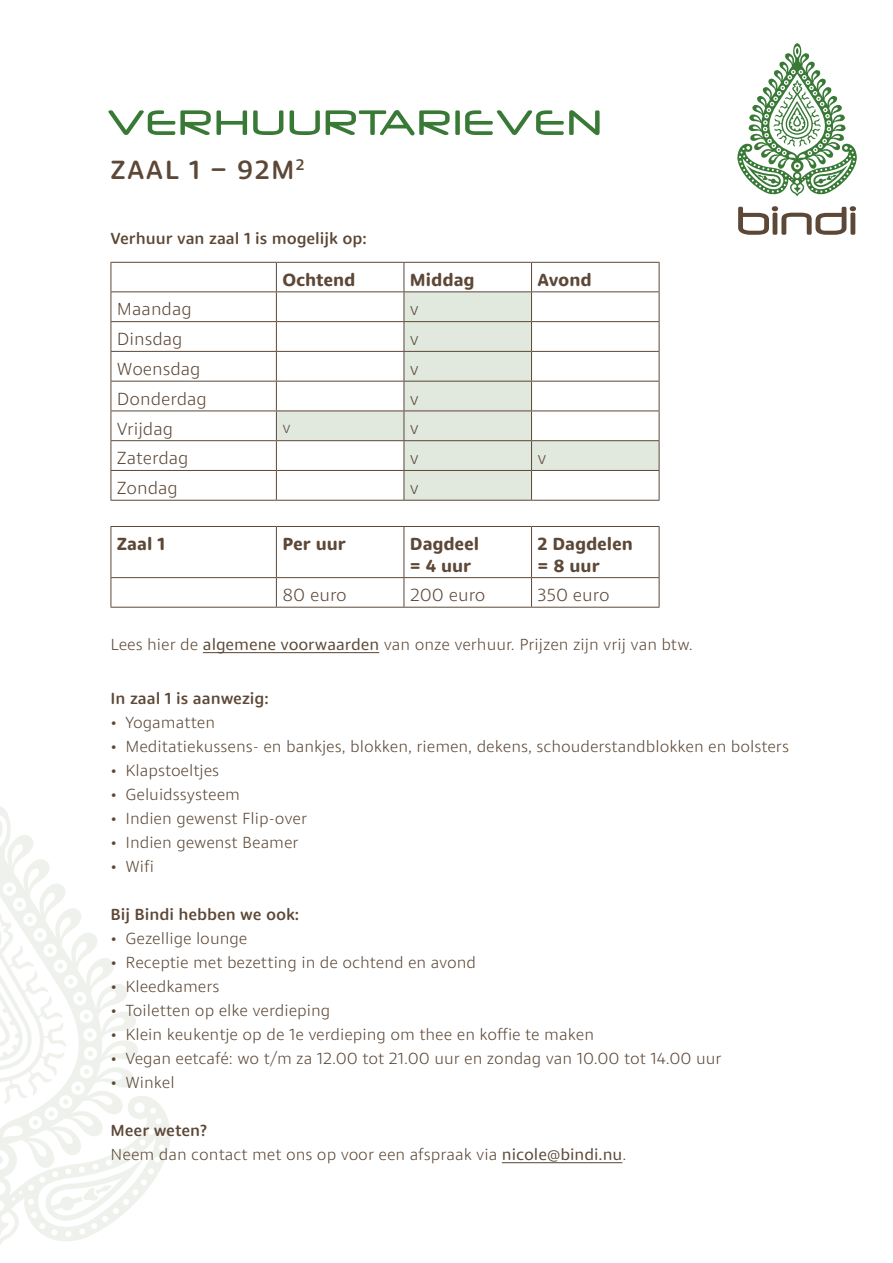
<style>
.page{position:relative;width:893px;height:1263px;background:#fff}
.page>*{position:absolute;margin:0;border:0;box-sizing:border-box;transform-origin:0 0}
.t1{font:500 27px "Dita";letter-spacing:.05em;color:#5d4837}
.t2{font:300 18px "Dita";color:#5d4837}
.t3{font:700 18px/21.6px "Dita";color:#5d4837}
.t4{font:300 16.5px/24px "Dita";color:#5d4837}
.t5{font:500 16.5px "Dita";color:#5d4837}
.s1{font-weight:400}
.s2{font-weight:500}
</style>
<div class="page">
<svg style="left:0;top:806px;width:171px;height:439px"></svg>
<svg style="left:44px;top:1157px;width:101px;height:64px"></svg>
<svg style="left:0;top:820px;width:3px;height:18px"></svg>
<svg style="left:0;top:913px;width:93px;height:192px"></svg>
<svg style="left:737px;top:43px;width:120px;height:153px"></svg>
<svg style="left:738px;top:206px;width:118px;height:29px"></svg>
<svg style="left:108px;top:110px;width:492px;height:25px"></svg>
<hr style="left:203px;top:652px;width:176px;height:1px;background:#5d4837">
<hr style="left:502px;top:1162px;width:120px;height:1px;background:#5d4837">
<svg style="left:277px;top:292px;width:382px;height:208px"></svg>
<hr style="left:111px;top:262px;width:165px;height:1px;background:#5d4837">
<hr style="left:276px;top:262px;width:128px;height:1px;background:#5d4837">
<hr style="left:404px;top:262px;width:127px;height:1px;background:#5d4837">
<hr style="left:531px;top:262px;width:128px;height:1px;background:#5d4837">
<hr style="left:111px;top:291px;width:165px;height:1px;background:#5d4837">
<hr style="left:276px;top:291px;width:128px;height:1px;background:#5d4837">
<hr style="left:404px;top:291px;width:127px;height:1px;background:#5d4837">
<hr style="left:531px;top:291px;width:128px;height:1px;background:#5d4837">
<hr style="left:111px;top:321px;width:165px;height:1px;background:#5d4837">
<hr style="left:276px;top:321px;width:128px;height:1px;background:#5d4837">
<hr style="left:404px;top:321px;width:127px;height:1px;background:#5d4837">
<hr style="left:531px;top:321px;width:128px;height:1px;background:#5d4837">
<hr style="left:111px;top:351px;width:165px;height:1px;background:#5d4837">
<svg style="left:111px;top:263px;width:1px;height:118px"></svg>
<hr style="left:276px;top:351px;width:128px;height:1px;background:#5d4837">
<svg style="left:276px;top:263px;width:1px;height:118px"></svg>
<hr style="left:404px;top:351px;width:127px;height:1px;background:#5d4837">
<svg style="left:404px;top:263px;width:1px;height:118px"></svg>
<hr style="left:531px;top:351px;width:128px;height:1px;background:#5d4837">
<svg style="left:531px;top:263px;width:1px;height:118px"></svg>
<svg style="left:659px;top:263px;width:1px;height:118px"></svg>
<hr style="left:111px;top:381px;width:165px;height:1px;background:#5d4837">
<hr style="left:111px;top:381px;width:1px;height:30px;background:#5d4837">
<hr style="left:276px;top:381px;width:128px;height:1px;background:#5d4837">
<hr style="left:276px;top:381px;width:1px;height:30px;background:#5d4837">
<hr style="left:404px;top:381px;width:127px;height:1px;background:#5d4837">
<hr style="left:404px;top:381px;width:1px;height:30px;background:#5d4837">
<hr style="left:531px;top:381px;width:128px;height:1px;background:#5d4837">
<hr style="left:531px;top:381px;width:1px;height:30px;background:#5d4837">
<hr style="left:659px;top:381px;width:1px;height:30px;background:#5d4837">
<hr style="left:111px;top:411px;width:165px;height:1px;background:#5d4837">
<hr style="left:276px;top:411px;width:128px;height:1px;background:#5d4837">
<hr style="left:404px;top:411px;width:127px;height:1px;background:#5d4837">
<hr style="left:531px;top:411px;width:128px;height:1px;background:#5d4837">
<hr style="left:111px;top:440px;width:165px;height:1px;background:#5d4837">
<hr style="left:276px;top:440px;width:128px;height:1px;background:#5d4837">
<hr style="left:404px;top:440px;width:127px;height:1px;background:#5d4837">
<hr style="left:531px;top:440px;width:128px;height:1px;background:#5d4837">
<hr style="left:111px;top:470px;width:165px;height:1px;background:#5d4837">
<svg style="left:111px;top:411px;width:1px;height:89px"></svg>
<hr style="left:276px;top:470px;width:128px;height:1px;background:#5d4837">
<svg style="left:276px;top:411px;width:1px;height:89px"></svg>
<hr style="left:404px;top:470px;width:127px;height:1px;background:#5d4837">
<svg style="left:404px;top:411px;width:1px;height:89px"></svg>
<hr style="left:531px;top:470px;width:128px;height:1px;background:#5d4837">
<svg style="left:531px;top:411px;width:1px;height:89px"></svg>
<svg style="left:659px;top:411px;width:1px;height:89px"></svg>
<hr style="left:111px;top:500px;width:165px;height:1px;background:#5d4837">
<hr style="left:276px;top:500px;width:128px;height:1px;background:#5d4837">
<hr style="left:404px;top:500px;width:127px;height:1px;background:#5d4837">
<hr style="left:531px;top:500px;width:128px;height:1px;background:#5d4837">
<hr style="left:111px;top:526px;width:165px;height:1px;background:#5d4837">
<hr style="left:111px;top:527px;width:1px;height:50px;background:#5d4837">
<hr style="left:276px;top:526px;width:128px;height:1px;background:#5d4837">
<hr style="left:276px;top:527px;width:1px;height:50px;background:#5d4837">
<hr style="left:404px;top:526px;width:127px;height:1px;background:#5d4837">
<hr style="left:404px;top:527px;width:1px;height:50px;background:#5d4837">
<hr style="left:531px;top:526px;width:128px;height:1px;background:#5d4837">
<hr style="left:531px;top:527px;width:1px;height:50px;background:#5d4837">
<hr style="left:659px;top:527px;width:1px;height:50px;background:#5d4837">
<hr style="left:111px;top:577px;width:165px;height:1px;background:#5d4837">
<svg style="left:111px;top:578px;width:1px;height:29px"></svg>
<hr style="left:276px;top:577px;width:128px;height:1px;background:#5d4837">
<svg style="left:276px;top:578px;width:1px;height:29px"></svg>
<hr style="left:404px;top:577px;width:127px;height:1px;background:#5d4837">
<svg style="left:404px;top:578px;width:1px;height:29px"></svg>
<hr style="left:531px;top:577px;width:128px;height:1px;background:#5d4837">
<svg style="left:531px;top:578px;width:1px;height:29px"></svg>
<svg style="left:659px;top:578px;width:1px;height:29px"></svg>
<hr style="left:111px;top:607px;width:165px;height:1px;background:#5d4837">
<hr style="left:276px;top:607px;width:128px;height:1px;background:#5d4837">
<hr style="left:404px;top:607px;width:127px;height:1px;background:#5d4837">
<hr style="left:531px;top:607px;width:128px;height:1px;background:#5d4837">
<h1 class="t1" style="left:111px;top:153px;width:196px">ZAAL 1 – 92M<sup>2</sup></h1>
<p class="t5" style="left:111px;top:228px;width:258px">Verhuur van zaal 1 is mogelijk op:</p>
<p class="t3" style="left:282px;top:269px;width:75px">Ochtend</p>
<p class="t3" style="left:410px;top:269px;width:66px">Middag</p>
<p class="t3" style="left:538px;top:269px;width:56px">Avond</p>
<p class="t2" style="left:117px;top:298px;width:76px">Maandag</p>
<p class="t2" style="left:410px;top:298px;width:11px">v</p>
<p class="t2" style="left:117px;top:328px;width:67px">Dinsdag</p>
<p class="t2" style="left:410px;top:328px;width:11px">v</p>
<p class="t2" style="left:117px;top:358px;width:85px">Woensdag</p>
<p class="t2" style="left:410px;top:358px;width:11px">v</p>
<p class="t2" style="left:117px;top:387px;width:92px">Donderdag</p>
<p class="t2" style="left:410px;top:387px;width:11px">v</p>
<p class="t2" style="left:117px;top:417px;width:58px">Vrijdag</p>
<p class="t4" style="left:282px;top:415px;width:10px">v</p>
<p class="t2" style="left:410px;top:417px;width:11px">v</p>
<p class="t2" style="left:117px;top:447px;width:73px">Zaterdag</p>
<p class="t2" style="left:410px;top:447px;width:11px">v</p>
<p class="t2" style="left:538px;top:447px;width:11px">v</p>
<p class="t2" style="left:117px;top:477px;width:63px">Zondag</p>
<p class="t2" style="left:410px;top:477px;width:11px">v</p>
<p class="t3" style="left:117px;top:533px;width:50px">Zaal 1</p>
<p class="t3" style="left:282px;top:533px;width:65px">Per uur</p>
<p class="t3" style="left:410px;top:533px;width:71px">Dagdeel = 4 uur</p>
<p class="t3" style="left:538px;top:533px;width:97px">2 Dagdelen = 8 uur</p>
<p class="t2" style="left:282px;top:584px;width:66px">80 euro</p>
<p class="t2" style="left:410px;top:584px;width:77px">200 euro</p>
<p class="t2" style="left:538px;top:584px;width:74px">350 euro</p>
<p class="t4" style="left:111px;top:632px;width:584px">Lees hier de <span class="s1">algemene voorwaarden</span> van onze verhuur. Prijzen zijn vrij van btw.</p>
<p class="t5" style="left:111px;top:688px;width:160px">In zaal 1 is aanwezig:</p>
<p class="t4" style="left:111px;top:710px;width:106px">• Yogamatten</p>
<p class="t4" style="left:111px;top:734px;width:680px">• Meditatiekussens- en bankjes, blokken, riemen, dekens, schouderstandblokken en bolsters</p>
<p class="t4" style="left:111px;top:758px;width:110px">• Klapstoeltjes</p>
<p class="t4" style="left:111px;top:782px;width:131px">• Geluidssysteem</p>
<p class="t4" style="left:111px;top:806px;width:198px">• Indien gewenst Flip-over</p>
<p class="t4" style="left:111px;top:830px;width:190px">• Indien gewenst Beamer</p>
<p class="t4" style="left:111px;top:854px;width:45px">• Wifi</p>
<p class="t5" style="left:111px;top:904px;width:190px">Bij Bindi hebben we ook:</p>
<p class="t4" style="left:111px;top:926px;width:138px">• Gezellige lounge</p>
<p class="t4" style="left:111px;top:950px;width:367px">• Receptie met bezetting in de ochtend en avond</p>
<p class="t4" style="left:111px;top:974px;width:110px">• Kleedkamers</p>
<p class="t4" style="left:111px;top:998px;width:221px">• Toiletten op elke verdieping</p>
<p class="t4" style="left:111px;top:1022px;width:485px">• Klein keukentje op de 1e verdieping om thee en koffie te maken</p>
<p class="t4" style="left:111px;top:1046px;width:612px">• Vegan eetcafé: wo t/m za 12.00 tot 21.00 uur en zondag van 10.00 tot 14.00 uur</p>
<p class="t4" style="left:111px;top:1070px;width:66px">• Winkel</p>
<p class="t4" style="left:111px;top:1118px;width:517px"><span class="s2">Meer weten?<br></span>Neem dan contact met ons op voor een afspraak via <span class="s1">nicole@bindi.nu</span>.</p>
</div>
